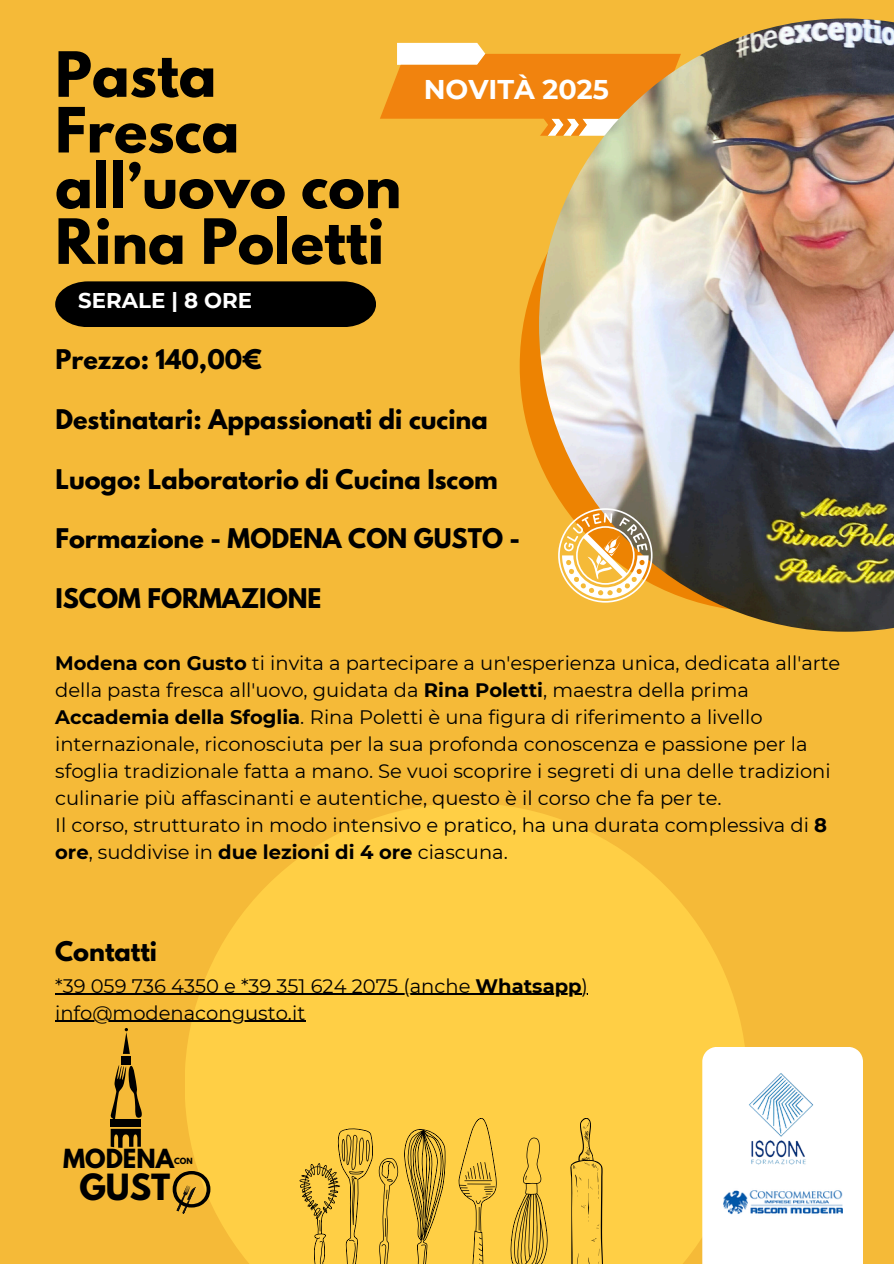
<style>
.page{position:relative;width:894px;height:1264px;background:#fff}
.page>*{position:absolute;margin:0;border:0;box-sizing:border-box;transform-origin:0 0}
.t1{font:700 55.2px/55.7px "League Spartan";color:#000}
.t2{font:700 31.95px "League Spartan";color:#000}
.t3{font:700 27px "Montserrat";color:#fff}
.t4{font:700 24px "League Spartan";color:#000}
.t5{font:700 23.4px "League Spartan";color:#000}
.t6{font:700 21.3px "Montserrat";color:#fff}
.t7{font:19.5px/27px "Montserrat";color:#000}
.t8{font:700 7.5px "League Spartan";color:#000}
.s1{font-weight:700}
.s2{font-family:"Montserrat";font-weight:400;font-size:51.3px}
</style>
<div class="page">
<div style="left:0;top:0;width:893px;height:1263px;background:#f5ba38"></div>
<svg style="left:184px;top:803px;width:561px;height:460px;fill:#ffcf45"></svg>
<svg style="left:519px;top:271px;width:20px;height:190px;fill:#ed8302"></svg>
<svg style="left:380px;top:43px;width:159px;height:76px;background:#f39d38"></svg>
<img style="left:539px;top:18px;width:354px;height:613px">
<div style="left:55px;top:281px;width:321px;height:46px;background:#000"></div>
<svg style="left:299px;top:1127px;width:99px;height:136px;background:#e2b73d"></svg>
<svg style="left:404px;top:1116px;width:220px;height:147px;background:#ebbf3f"></svg>
<div style="left:702px;top:1046px;width:160px;height:217px;background:#fff"></div>
<img style="left:725px;top:1061px;width:114px;height:114px">
<img style="left:723px;top:1175px;width:119px;height:53px">
<div style="left:121px;top:1055px;width:10px;height:9px;background:#000"></div>
<div style="left:111px;top:1119px;width:30px;height:7px;background:#000"></div>
<svg style="left:123px;top:1028px;width:7px;height:25px"></svg>
<svg style="left:111px;top:1128px;width:30px;height:19px"></svg>
<svg style="left:110px;top:1064px;width:32px;height:55px"></svg>
<svg style="left:176px;top:1184px;width:20px;height:30px"></svg>
<hr style="left:55px;top:993px;width:420px;height:1px;background:#000">
<hr style="left:475px;top:993px;width:106px;height:1px;background:#000">
<hr style="left:55px;top:1020px;width:250px;height:1px;background:#000">
<svg style="left:558px;top:508px;width:94px;height:94px"></svg>
<p class="t1" style="left:55px;top:54px;width:163px">Pasta</p>
<p class="t3" style="left:423px;top:73px;width:187px">NOVITÀ 2025</p>
<p class="t1" style="left:55px;top:109px;width:347px">Fresca all’uovo con<br>Rina Poletti</p>
<h1 class="t6" style="left:78px;top:287px;width:175px">SERALE | 8 ORE</h1>
<h2 class="t4" style="left:55px;top:347px;width:208px">Prezzo: 140,00€</h2>
<h2 class="t4" style="left:55px;top:407px;width:434px">Destinatari: Appassionati di cucina</h2>
<h2 class="t4" style="left:55px;top:467px;width:444px">Luogo: Laboratorio di Cucina Iscom</h2>
<h2 class="t4" style="left:55px;top:526px;width:466px">Formazione - MODENA CON GUSTO -</h2>
<h2 class="t4" style="left:55px;top:586px;width:267px">ISCOM FORMAZIONE</h2>
<h4 class="t7" style="left:55px;top:649px;width:786px"><span class="s1">Modena con Gusto</span> ti invita a partecipare a un'esperienza unica, dedicata all'arte della pasta fresca all'uovo, guidata da <span class="s1">Rina Poletti</span>, maestra della prima <span class="s1">Accademia della Sfoglia</span>. Rina Poletti è una figura di riferimento a livello internazionale, riconosciuta per la sua profonda conoscenza e passione per la sfoglia tradizionale fatta a mano. Se vuoi scoprire i segreti di una delle tradizioni culinarie più affascinanti e autentiche, questo è il corso che fa per te.</h4>
<h3 class="t7" style="left:55px;top:811px;width:773px">Il corso, strutturato in modo intensivo e pratico, ha una durata complessiva di <span class="s1">8 ore</span>, suddivise in <span class="s1">due lezioni di 4 ore</span> ciascuna.</h3>
<p class="t4" style="left:55px;top:939px;width:103px">Contatti</p>
<p class="t7" style="left:55px;top:972px;width:534px">*39 059 736 4350 e *39 351 624 2075 (anche <span class="s1">Whatsapp</span>)</p>
<h3 class="t7" style="left:55px;top:999px;width:251px">info@modenacongusto.it</h3>
<p class="t5" style="left:63px;top:1146px;width:112px">MODENA</p>
<p class="t8" style="left:174px;top:1156px;width:20px">CON</p>
<h2 class="t2" style="left:79px;top:1170px;width:135px">GUST<span class="s2">O</span></h2>
</div>
